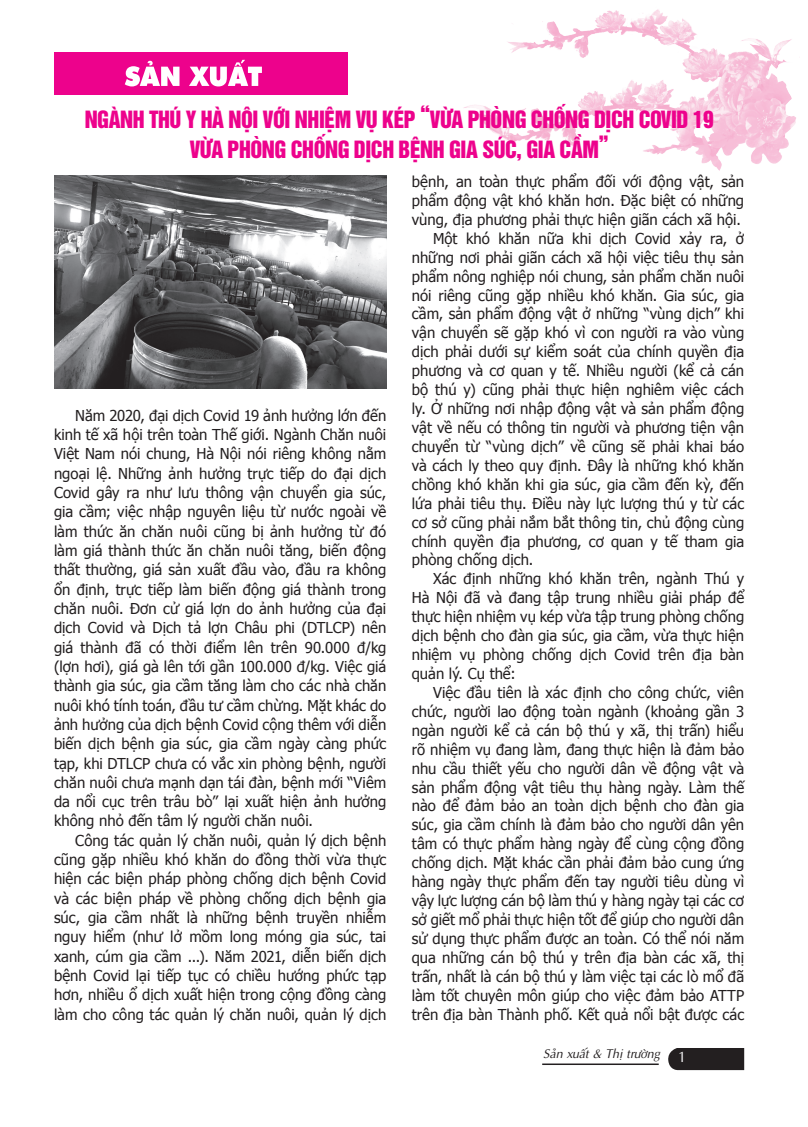
<style>
.page{position:relative;width:808px;height:1127px;background:#fff}
.page>*{position:absolute;margin:0;border:0;box-sizing:border-box;transform-origin:0 0}
.t1{font:21.75px "UTM Helvet Ins";letter-spacing:-.02em;color:#ed028c}
.noi_dung{font:15px/18.9px "Tahoma";color:#231f20;text-align:justify}
.t2{font:italic 12.75px "UTM Aptima";color:#231f20}
.s1{font-style:normal;font-size:15px;color:#fff}
</style>
<div class="page">
<div style="left:668px;top:1048px;width:76px;height:22px;background:#231f20"></div>
<hr style="left:542px;top:1063px;width:117px;height:2px;background:#231f20">
<img style="left:463px;top:9px;width:333px;height:162px">
<div style="left:54px;top:52px;width:294px;height:42px;background:#ed028c"></div>
<svg style="left:125px;top:60px;width:137px;height:26px"></svg>
<img style="left:54px;top:176px;width:332px;height:212px">
<p class="t1" style="left:85px;top:101px;width:631px">NGÀNH THÚ Y HÀ NỘI VỚI NHIỆM VỤ KÉP “VỪA PHÒNG CHỐNG DỊCH COVID 19</p>
<p class="t1" style="left:190px;top:131px;width:420px">VỪA PHÒNG CHỐNG DỊCH BỆNH GIA SÚC, GIA CẦM”</p>
<p class="noi_dung" style="left:54px;top:405px;width:334px;line-height:19.4px;text-indent:21px">Năm 2020, đại dịch Covid 19 ảnh hưởng lớn đến kinh tế xã hội trên toàn Thế giới. Ngành Chăn nuôi Việt Nam nói chung, Hà Nội nói riêng không nằm ngoại lệ. Những ảnh hưởng trực tiếp do đại dịch Covid gây ra như lưu thông vận chuyển gia súc, gia cầm; việc nhập nguyên liệu từ nước ngoài về làm thức ăn chăn nuôi cũng bị ảnh hưởng từ đó làm giá thành thức ăn chăn nuôi tăng, biến động thất thường, giá sản xuất đầu vào, đầu ra không ổn định, trực tiếp làm biến động giá thành trong chăn nuôi. Đơn cử giá lợn do ảnh hưởng của đại dịch Covid và Dịch tả lợn Châu phi (DTLCP) nên giá thành đã có thời điểm lên trên 90.000 đ/kg (lợn hơi), giá gà lên tới gần 100.000 đ/kg. Việc giá thành gia súc, gia cầm tăng làm cho các nhà chăn nuôi khó tính toán, đầu tư cầm chừng. Mặt khác do ảnh hưởng của dịch bệnh Covid cộng thêm với diễn biến dịch bệnh gia súc, gia cầm ngày càng phức tạp, khi DTLCP chưa có vắc xin phòng bệnh, người chăn nuôi chưa mạnh dạn tái đàn, bệnh mới “Viêm da nổi cục trên trâu bò” lại xuất hiện ảnh hưởng không nhỏ đến tâm lý người chăn nuôi.</p>
<p class="noi_dung" style="left:54px;top:830px;width:334px;line-height:19.4px;text-indent:21px">Công tác quản lý chăn nuôi, quản lý dịch bệnh cũng gặp nhiều khó khăn do đồng thời vừa thực hiện các biện pháp phòng chống dịch bệnh Covid và các biện pháp về phòng chống dịch bệnh gia súc, gia cầm nhất là những bệnh truyền nhiễm nguy hiểm (như lở mồm long móng gia súc, tai xanh, cúm gia cầm ...). Năm 2021, diễn biến dịch bệnh Covid lại tiếp tục có chiều hướng phức tạp hơn, nhiều ổ dịch xuất hiện trong cộng đồng càng làm cho công tác quản lý chăn nuôi, quản lý dịch</p>
<p class="noi_dung" style="left:412px;top:171px;width:334px">bệnh, an toàn thực phẩm đối với động vật, sản phẩm động vật khó khăn hơn. Đặc biệt có những vùng, địa phương phải thực hiện giãn cách xã hội.</p>
<p class="noi_dung" style="left:412px;top:228px;width:334px;text-indent:21px">Một khó khăn nữa khi dịch Covid xảy ra, ở những nơi phải giãn cách xã hội việc tiêu thụ sản phẩm nông nghiệp nói chung, sản phẩm chăn nuôi nói riêng cũng gặp nhiều khó khăn. Gia súc, gia cầm, sản phẩm động vật ở những “vùng dịch” khi vận chuyển sẽ gặp khó vì con người ra vào vùng dịch phải dưới sự kiểm soát của chính quyền địa phương và cơ quan y tế. Nhiều người (kể cả cán bộ thú y) cũng phải thực hiện nghiêm việc cách ly. Ở những nơi nhập động vật và sản phẩm động vật về nếu có thông tin người và phương tiện vận chuyển từ “vùng dịch” về cũng sẽ phải khai báo và cách ly theo quy định. Đây là những khó khăn chồng khó khăn khi gia súc, gia cầm đến kỳ, đến lứa phải tiêu thụ. Điều này lực lượng thú y từ các cơ sở cũng phải nắm bắt thông tin, chủ động cùng chính quyền địa phương, cơ quan y tế tham gia phòng chống dịch.</p>
<p class="noi_dung" style="left:412px;top:569px;width:334px;text-indent:21px">Xác định những khó khăn trên, ngành Thú y Hà Nội đã và đang tập trung nhiều giải pháp để thực hiện nhiệm vụ kép vừa tập trung phòng chống dịch bệnh cho đàn gia súc, gia cầm, vừa thực hiện nhiệm vụ phòng chống dịch Covid trên địa bàn quản lý. Cụ thể:</p>
<p class="noi_dung" style="left:412px;top:682px;width:334px;text-indent:21px">Việc đầu tiên là xác định cho công chức, viên chức, người lao động toàn ngành (khoảng gần 3 ngàn người kể cả cán bộ thú y xã, thị trấn) hiểu rõ nhiệm vụ đang làm, đang thực hiện là đảm bảo nhu cầu thiết yếu cho người dân về động vật và sản phẩm động vật tiêu thụ hàng ngày. Làm thế nào để đảm bảo an toàn dịch bệnh cho đàn gia súc, gia cầm chính là đảm bảo cho người dân yên tâm có thực phẩm hàng ngày để cùng cộng đồng chống dịch. Mặt khác cần phải đảm bảo cung ứng hàng ngày thực phẩm đến tay người tiêu dùng vì vậy lực lượng cán bộ làm thú y hàng ngày tại các cơ sở giết mổ phải thực hiện tốt để giúp cho người dân sử dụng thực phẩm được an toàn. Có thể nói năm qua những cán bộ thú y trên địa bàn các xã, thị trấn, nhất là cán bộ thú y làm việc tại các lò mổ đã làm tốt chuyên môn giúp cho việc đảm bảo ATTP trên địa bàn Thành phố. Kết quả nổi bật được các</p>
<p class="t2" style="left:543px;top:1044px;width:145px">Sản xuất &amp; Thị trường <span class="s1">1</span></p>
</div>
